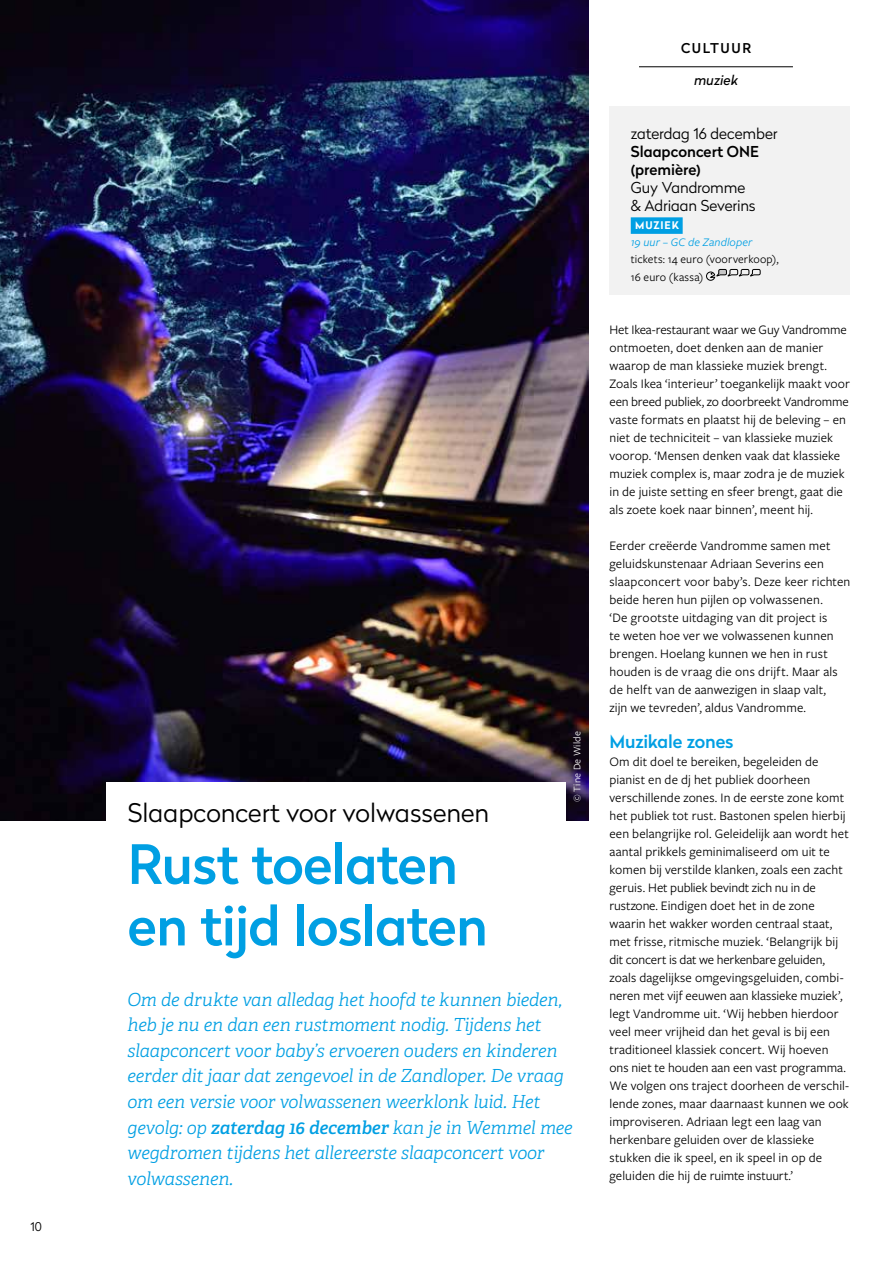
<style>
.page{position:relative;width:893px;height:1263px;background:#fff}
.page>*{position:absolute;margin:0;border:0;box-sizing:border-box;transform-origin:0 0}
.t1{font:500 54px/61.5px "Radikal";letter-spacing:-.015em;color:#009fe3}
.t2{font:300 25.5px "Radikal";color:#000}
.t3{font:italic 300 18px/25.5px "Adelle";letter-spacing:-.015em;color:#009fe3}
.t4{font:500 18px "Radikal";letter-spacing:-.015em;color:#009fe3}
.t5{font:300 15px/18px "Radikal";letter-spacing:-.01em;color:#000}
.t6{font:500 15px/18px "Radikal";color:#000}
.t7{font:13.5px/18px "Freight Sans Pro";letter-spacing:.005em;color:#000}
.t8{font:500 13.5px "Radikal";letter-spacing:.12em;color:#000}
.t9{font:italic 13.5px "Radikal";color:#000}
.t10{font:12px/17.2px "Freight Sans Pro";letter-spacing:.01em;color:#000}
.t11{font:italic 12px "Freight Sans Pro";letter-spacing:.01em;color:#009fe3}
.t12{font:300 12px "Radikal";color:#000}
.t13{font:10.5px "Freight Sans Pro";letter-spacing:.015em;color:#fff}
.t14{font:700 10.5px "Radikal";letter-spacing:.085em;color:#fff}
.s1{font-weight:600}
</style>
<div class="page">
<img style="left:0;top:0;width:588px;height:821px">
<hr style="left:639px;top:66px;width:154px;height:1px;background:#000">
<div style="left:106px;top:782px;width:460px;height:196px;background:#fff"></div>
<div style="left:609px;top:106px;width:241px;height:189px;background:#f2f2f2"></div>
<div style="left:631px;top:217px;width:52px;height:17px;background:#009fe3"></div>
<svg style="left:706px;top:269px;width:55px;height:12px"></svg>
<p class="t12" style="left:30px;top:1218px;width:13px">10</p>
<p class="t13" style="left:570px;top:801px;width:72px;rotate:-90deg">© Tine De Wilde</p>
<h2 class="t2" style="left:128px;top:795px;width:363px">Slaapconcert voor volwassenen</h2>
<h1 class="t1" style="left:128px;top:832px;width:362px">Rust toelaten en tijd loslaten</h1>
<p class="t3" style="left:128px;top:987px;width:447px">Om de drukte van alledag het hoofd te kunnen bieden, heb je nu en dan een rustmoment nodig. Tijdens het slaapconcert voor baby’s ervoeren ouders en kinderen eerder dit jaar dat zengevoel in de Zandloper. De vraag om een versie voor volwassenen weerklonk luid. Het gevolg: op <span class="s1">zaterdag 16 december</span> kan je in Wemmel mee wegdromen tijdens het allereerste slaapconcert voor volwassenen.</p>
<p class="t8" style="left:681px;top:38px;width:72px">CULTUUR</p>
<p class="t9" style="left:694px;top:71px;width:45px">muziek</p>
<p class="t5" style="left:631px;top:124px;width:148px">zaterdag 16 december</p>
<p class="t6" style="left:631px;top:142px;width:130px">Slaapconcert ONE (première)</p>
<p class="t5" style="left:631px;top:178px;width:126px">Guy Vandromme &amp; Adriaan Severins</p>
<p class="t14" style="left:635px;top:217px;width:45px">MUZIEK</p>
<p class="t11" style="left:631px;top:234px;width:123px">19 uur – GC de Zandloper</p>
<p class="t10" style="left:631px;top:250px;width:149px">tickets: 14 euro (voorverkoop),<br>16 euro (kassa)</p>
<p class="t7" style="left:609px;top:320px;width:242px">Het Ikea-restaurant waar we Guy Vandromme ontmoeten, doet denken aan de manier waarop de man klassieke muziek brengt.<br>Zoals Ikea ‘interieur’ toegankelijk maakt voor een breed publiek, zo doorbreekt Vandromme vaste formats en plaatst hij de beleving – en niet de techniciteit – van klassieke muziek voorop. ‘Mensen denken vaak dat klassieke muziek complex is, maar zodra je de muziek in de juiste setting en sfeer brengt, gaat die als zoete koek naar binnen’, meent hij.</p>
<p class="t7" style="left:609px;top:536px;width:242px">Eerder creëerde Vandromme samen met geluidskunstenaar Adriaan Severins een slaapconcert voor baby’s. Deze keer richten beide heren hun pijlen op volwassenen.<br>‘De grootste uitdaging van dit project is<br>te weten hoe ver we volwassenen kunnen brengen. Hoelang kunnen we hen in rust houden is de vraag die ons drijft. Maar als de helft van de aanwezigen in slaap valt,<br>zijn we tevreden’, aldus Vandromme.</p>
<h3 class="t4" style="left:609px;top:728px;width:126px">Muzikale zones</h3>
<p class="t7" style="left:609px;top:752px;width:241px">Om dit doel te bereiken, begeleiden de pianist en de dj het publiek doorheen verschillende zones. In de eerste zone komt het publiek tot rust. Bastonen spelen hierbij een belangrijke rol. Geleidelijk aan wordt het aantal prikkels geminimaliseerd om uit te komen bij verstilde klanken, zoals een zacht geruis. Het publiek bevindt zich nu in de rustzone. Eindigen doet het in de zone waarin het wakker worden centraal staat, met frisse, ritmische muziek. ‘Belangrijk bij dit concert is dat we herkenbare geluiden, zoals dagelijkse omgevingsgeluiden, combi&shy;neren met vijf eeuwen aan klassieke muziek’, legt Vandromme uit. ‘Wij hebben hierdoor veel meer vrijheid dan het geval is bij een traditioneel klassiek concert. Wij hoeven ons niet te houden aan een vast programma.<br>We volgen ons traject doorheen de verschil&shy;lende zones, maar daarnaast kunnen we ook improviseren. Adriaan legt een laag van herkenbare geluiden over de klassieke stukken die ik speel, en ik speel in op de geluiden die hij de ruimte instuurt.’</p>
</div>
